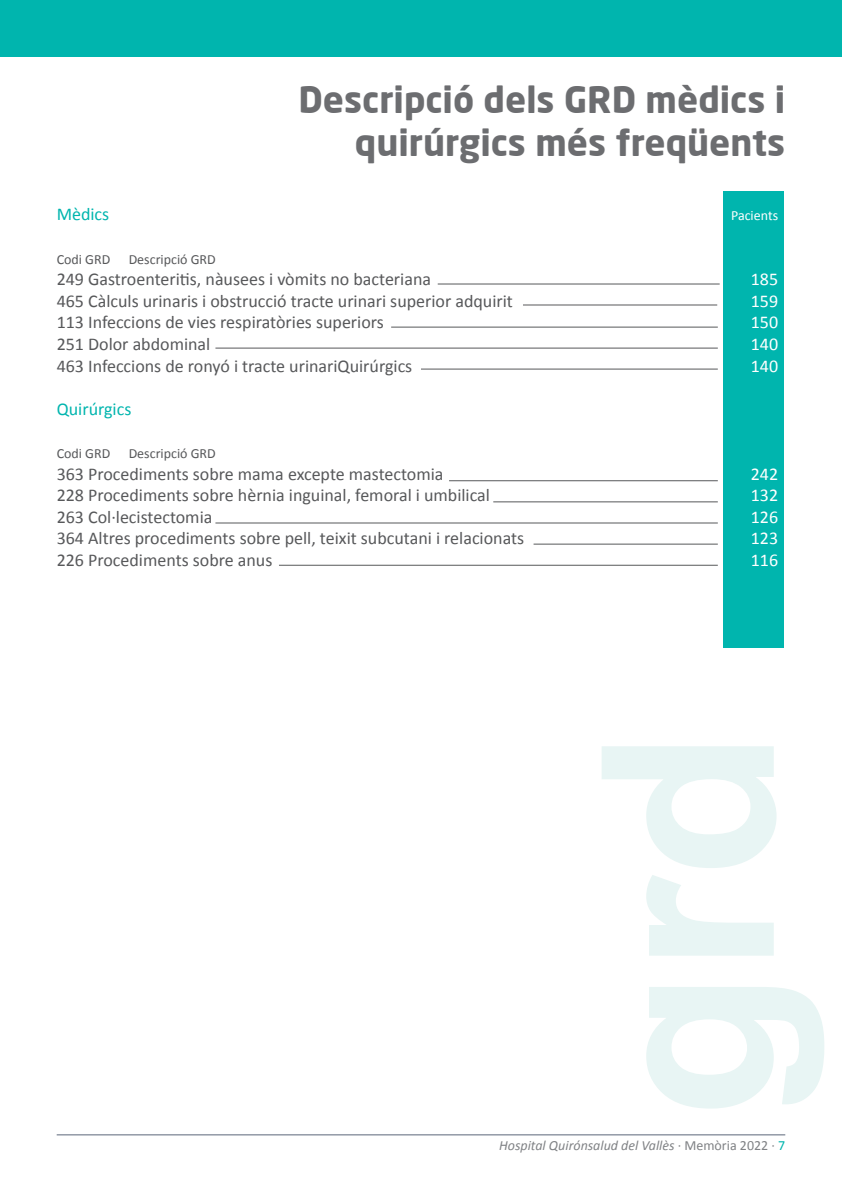
<style>
.page{position:relative;width:842px;height:1191px;background:#fff}
.page>*{position:absolute;margin:0;border:0;box-sizing:border-box;transform-origin:0 0}
.t1{font:700 36px/43.2px "Neo Sans";color:#6c6d70;text-align:right}
.t2{font:18px/21.6px "Calibri";color:#57585a}
.t3{font:18px/21.6px "Calibri";color:#fff;text-align:justify}
.t4{font:18px "Calibri";color:#00b5ae}
.t5{font:italic 14px "Calibri";color:#808285}
.t6{font:14px "Calibri";color:#57585a}
.t7{font:14px "Calibri";color:#fff}
.s1{font-style:normal}
.s2{font-style:normal;color:#00b5ae}
</style>
<div class="page">
<hr style="left:57px;top:1134px;width:728px;height:1px;background:#5c677a">
<div style="left:0;top:0;width:842px;height:57px;background:#00b5ae"></div>
<svg style="left:602px;top:746px;width:222px;height:362px"></svg>
<hr style="left:421px;top:368px;width:297px;height:1px;background:#57585a">
<hr style="left:533px;top:543px;width:185px;height:1px;background:#57585a">
<hr style="left:279px;top:565px;width:439px;height:1px;background:#57585a">
<hr style="left:215px;top:522px;width:503px;height:1px;background:#57585a">
<hr style="left:493px;top:501px;width:225px;height:1px;background:#57585a">
<hr style="left:449px;top:480px;width:269px;height:1px;background:#57585a">
<hr style="left:438px;top:283px;width:282px;height:1px;background:#57585a">
<hr style="left:523px;top:304px;width:194px;height:1px;background:#57585a">
<hr style="left:215px;top:347px;width:503px;height:1px;background:#57585a">
<hr style="left:391px;top:326px;width:327px;height:1px;background:#57585a">
<div style="left:723px;top:191px;width:61px;height:457px;background:#00b5ae"></div>
<h1 class="t1" style="left:298px;top:77px;width:488px">Descripció dels GRD mèdics i quirúrgics més freqüents</h1>
<p class="t4" style="left:57px;top:203px;width:54px">Mèdics</p>
<p class="t6" style="left:57px;top:250px;width:55px">Codi GRD</p>
<p class="t6" style="left:129px;top:250px;width:89px">Descripció GRD</p>
<p class="t2" style="left:57px;top:268px;width:458px">249 Gastroenteritis, nàusees i vòmits no bacteriana<br>465 Càlculs urinaris i obstrucció tracte urinari superior adquirit 113 Infeccions de vies respiratòries superiors<br>251 Dolor abdominal<br>463 Infeccions de ronyó i tracte urinariQuirúrgics</p>
<p class="t4" style="left:57px;top:397px;width:76px">Quirúrgics</p>
<p class="t6" style="left:57px;top:444px;width:55px">Codi GRD</p>
<p class="t6" style="left:129px;top:444px;width:89px">Descripció GRD</p>
<p class="t2" style="left:57px;top:463px;width:469px">363 Procediments sobre mama excepte mastectomia<br>228 Procediments sobre hèrnia inguinal, femoral i umbilical<br>263 Col·lecistectomia<br>364 Altres procediments sobre pell, teixit subcutani i relacionats 226 Procediments sobre anus</p>
<p class="t7" style="left:731px;top:207px;width:49px">Pacients</p>
<p class="t3" style="left:751px;top:268px;width:29px">185<br>159<br>150<br>140<br>140</p>
<p class="t3" style="left:751px;top:463px;width:29px">242<br>132<br>126<br>123<br>116</p>
<p class="t5" style="left:499px;top:1136px;width:288px">Hospital Quirónsalud del Vallès <span class="s1">· Memòria 2022 ·</span> <span class="s2">7</span></p>
</div>
